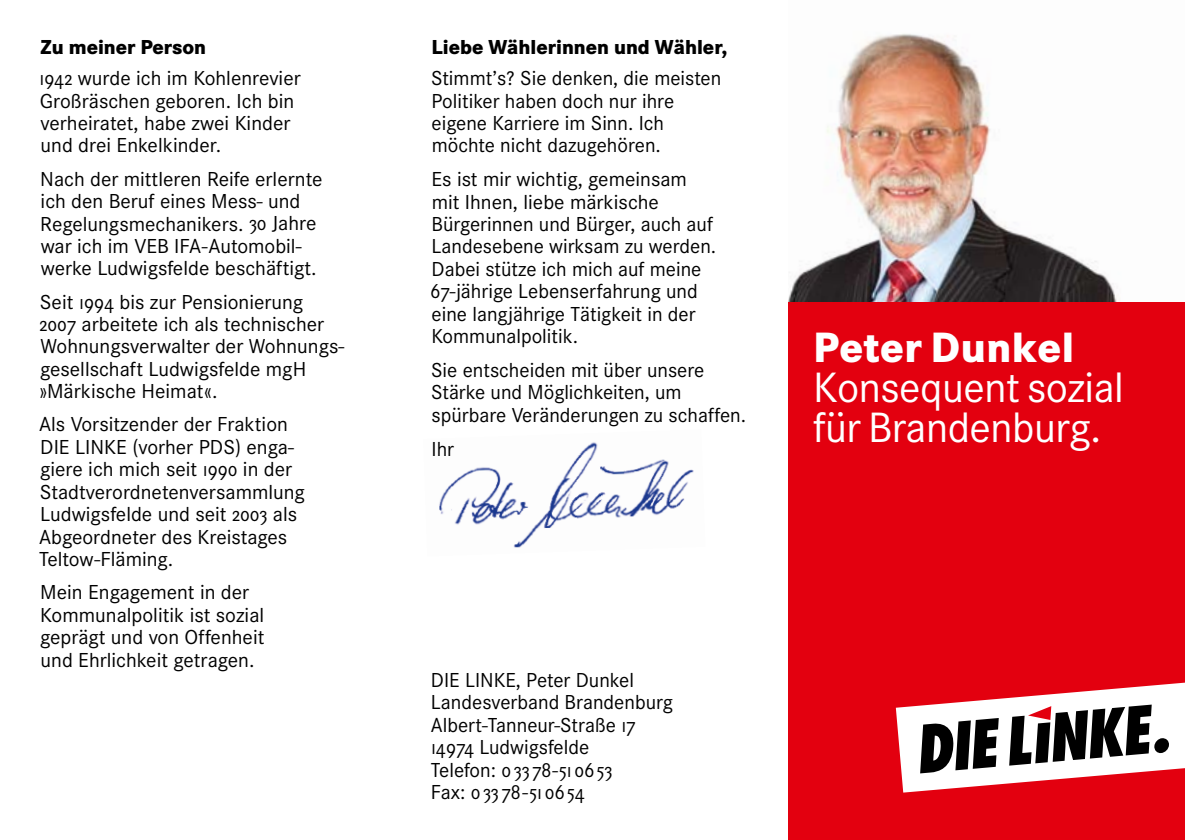
<style>
.page{position:relative;width:1185px;height:840px;background:#fff}
.page>*{position:absolute;margin:0;border:0;box-sizing:border-box;transform-origin:0 0}
.t1{font:44px/40px "Corporate S";letter-spacing:-.01em;color:#fff}
.t2{font:800 44px "Corporate S";letter-spacing:.015em;color:#fff;scale:.95 1}
.t3{font:21px/22.4px "Corporate S";color:#000}
.t4{font:21px/22.4px "Corporate SSC";color:#000}
.t5{font:800 21px "Corporate S";color:#000;scale:.95 1}
.s1{font-weight:800}
.s2{font-family:"Corporate SSC"}
.s3{font-family:"Corporate S"}
</style>
<div class="page">
<img style="left:788px;top:33px;width:330px;height:269px">
<div style="left:788px;top:302px;width:397px;height:537px;background:#e3000f"></div>
<svg style="left:896px;top:682px;width:289px;height:110px"></svg>
<img style="left:439px;top:442px;width:255px;height:106px">
<p class="t3" style="left:39px;top:32px;width:263px;line-height:31px"><span class="s1">Zu meiner Person<br></span><span class="s2">1942</span> wurde ich im Kohlenrevier</p>
<p class="t3" style="left:40px;top:90px;width:256px">Großräschen geboren. Ich bin verheiratet, habe zwei Kinder und drei Enkelkinder.</p>
<p class="t3" style="left:40px;top:168px;width:284px">Nach der mittleren Reife erlernte ich den Beruf eines Mess- und<br>Regelungsmechanikers. <span class="s2">30</span> Jahre war ich im VEB IFA-Automobil&shy;werke Ludwigsfelde beschäftigt.</p>
<p class="t3" style="left:39px;top:290px;width:307px">Seit <span class="s2">1994</span> bis zur Pensionierung<br><span class="s2">2007</span> arbeitete ich als technischer<br>Wohnungsverwalter der Wohnungs&shy;gesellschaft Ludwigsfelde mgH »Märkische Heimat«.</p>
<p class="t3" style="left:39px;top:413px;width:267px">Als Vorsitzender der Fraktion<br>DIE LINKE (vorher PDS) enga&shy;giere ich mich seit <span class="s2">1990</span> in der<br>Stadtverordnetenversammlung<br>Ludwigsfelde und seit <span class="s2">2003</span> als<br>Abgeordneter des Kreistages<br>Teltow-Fläming.</p>
<p class="t3" style="left:40px;top:581px;width:226px">Mein Engagement in der<br>Kommunalpolitik ist sozial geprägt und von Offenheit und Ehrlichkeit getragen.</p>
<p class="t5" style="left:432px;top:34px;width:313px">Liebe Wählerinnen und Wähler,</p>
<p class="t3" style="left:431px;top:67px;width:292px">Stimmt’s? Sie denken, die meisten<br>Politiker haben doch nur ihre eigene Karriere im Sinn. Ich möchte nicht dazugehören.</p>
<p class="t3" style="left:431px;top:168px;width:287px">Es ist mir wichtig, gemeinsam mit Ihnen, liebe märkische<br>Bürgerinnen und Bürger, auch auf<br>Landesebene wirksam zu werden.<br>Dabei stütze ich mich auf meine<br><span class="s2">67</span>-jährige Lebenserfahrung und eine langjährige Tätigkeit in der<br>Kommunalpolitik.</p>
<p class="t3" style="left:431px;top:359px;width:316px">Sie entscheiden mit über unsere<br>Stärke und Möglichkeiten, um spürbare Veränderungen zu schaffen.</p>
<p class="t3" style="left:431px;top:437px;width:24px">Ihr</p>
<h1 class="t2" style="left:813px;top:321px;width:277px">Peter Dunkel</h1>
<h1 class="t1" style="left:813px;top:368px;width:312px">Konsequent sozial für Brandenburg.</h1>
<p class="t3" style="left:431px;top:668px;width:244px">DIE LINKE, Peter Dunkel<br>Landesverband Brandenburg<br>Albert-Tanneur-Straße <span class="s2">17<br>14974</span> Ludwigsfelde</p>
<p class="t4" style="left:431px;top:758px;width:183px"><span class="s3">Telefon:</span> 0 33 78-51 06 53<br><span class="s3">Fax:</span> 0 33 78-51 06 54</p>
</div>
